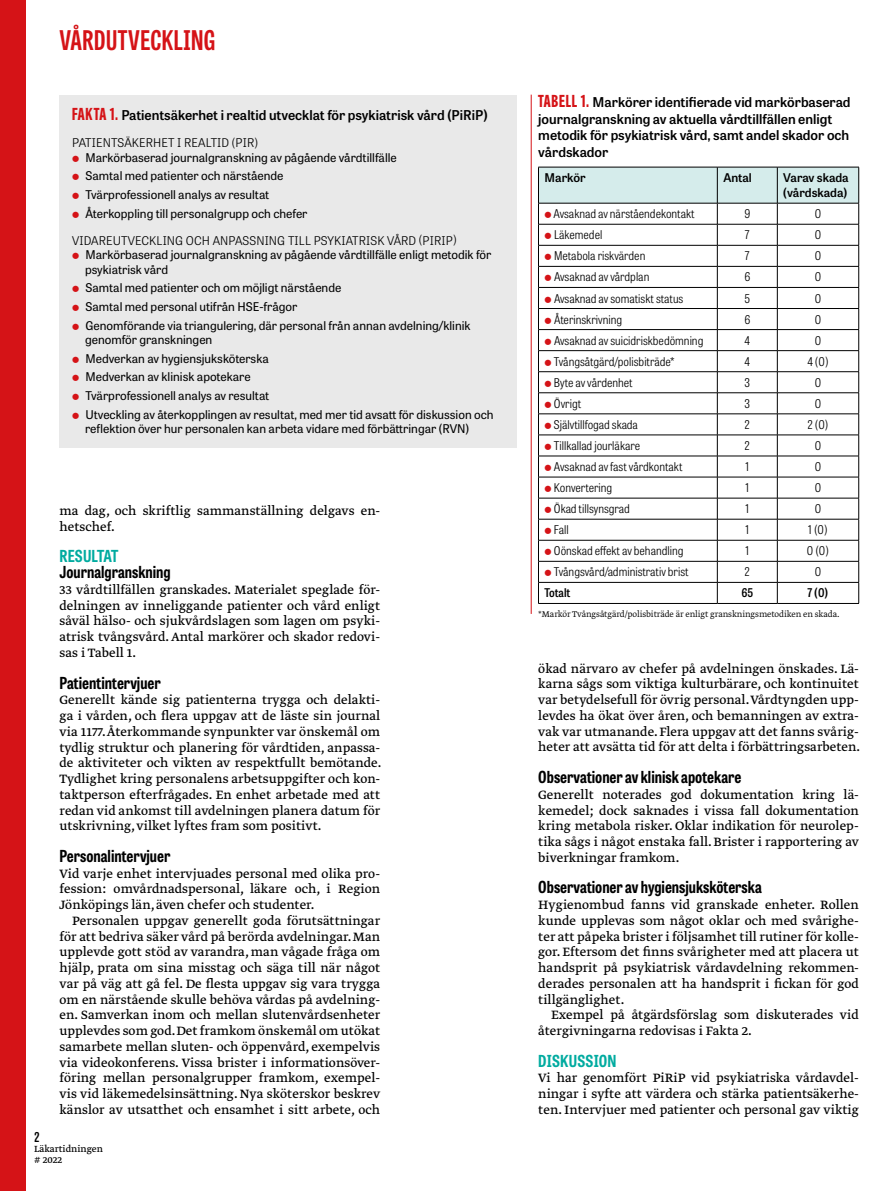
<style>
.page{position:relative;width:893px;height:1191px;background:#fff}
.page>*{position:absolute;margin:0;border:0;box-sizing:border-box;transform-origin:0 0}
.t1{font:700 27px "Tablet Gothic Compressed";letter-spacing:.02em;color:#d51317}
.t2{font:700 16.5px "Tablet Gothic Condensed";color:#000}
.t3{font:700 16.5px "Tablet Gothic Condensed";letter-spacing:.01em;color:#00aba0}
.t4{font:14.25px/15.8px "Greta Text Pro Regular Min";color:#000;text-align:justify}
.t5{font:600 13.5px/16.5px "Tablet Gothic";color:#000}
.t6{font:600 13.5px "Tablet Gothic Condensed";color:#000}
.t7{font:12px/18.6px "Tablet Gothic";color:#000}
.t8{font:300 semi-condensed 12px "Tablet Gothic";color:#000}
.t9{font:300 12px "Tablet Gothic";letter-spacing:.01em;color:#000}
.t10{font:600 12px/15px "Tablet Gothic";color:#000}
.t11{font:600 semi-condensed 12px "Tablet Gothic";color:#000}
.t12{font:10.5px/10.5px "Greta Text Pro";color:#000}
.t13{font:9.75px "Greta Text Pro Light Min";letter-spacing:-.01em;color:#000}
.s1{font-family:"Tablet Gothic Compressed";font-weight:800;font-size:16.5px;color:#d51317}
</style>
<div class="page">
<div style="left:0;top:0;width:26px;height:1191px;background:#d51317"></div>
<hr style="left:538px;top:603px;width:179px;height:1px;background:#000">
<hr style="left:717px;top:603px;width:60px;height:1px;background:#000">
<hr style="left:777px;top:603px;width:82px;height:1px;background:#000">
<hr style="left:531px;top:95px;width:1px;height:519px;background:#d51317">
<div style="left:60px;top:95px;width:457px;height:352px;background:#e9e9e9"></div>
<svg style="left:538px;top:167px;width:321px;height:436px"></svg>
<h1 class="t1" style="left:60px;top:22px;width:157px">VÅRDUTVECKLING</h1>
<p class="t5" style="left:72px;top:106px;width:417px"><span class="s1">FAKTA 1.</span> Patientsäkerhet i realtid utvecklat för psykiatrisk vård (PiRiP)</p>
<p class="t9" style="left:72px;top:135px;width:187px">PATIENTSÄKERHET I REALTID (PIR)</p>
<p class="t7" style="left:85px;top:147px;width:313px">Markörbaserad journalgranskning av pågående vårdtillfälle Samtal med patienter och närstående<br>Tvärprofessionell analys av resultat<br>Återkoppling till personalgrupp och chefer</p>
<p class="t9" style="left:72px;top:232px;width:386px">VIDAREUTVECKLING OCH ANPASSNING TILL PSYKIATRISK VÅRD (PIRIP)</p>
<p class="t7" style="left:85px;top:247px;width:408px;line-height:14.4px">Markörbaserad journalgranskning av pågående vårdtillfälle enligt metodik för psykiatrisk vård</p>
<p class="t7" style="left:85px;top:278px;width:387px">Samtal med patienter och om möjligt närstående<br>Samtal med personal utifrån HSE-frågor<br>Genomförande via triangulering, där personal från annan avdelning/klinik</p>
<p class="t7" style="left:85px;top:330px;width:410px">genomför granskningen<br>Medverkan av hygiensjuksköterska<br>Medverkan av klinisk apotekare<br>Tvärprofessionell analys av resultat<br>Utveckling av återkopplingen av resultat, med mer tid avsatt för diskussion och</p>
<p class="t7" style="left:85px;top:419px;width:386px">reflektion över hur personalen kan arbeta vidare med förbättringar (RVN)</p>
<p class="t4" style="left:60px;top:503px;width:322px">ma dag, och skriftlig sammanställning delgavs en&shy;hetschef.</p>
<p class="t3" style="left:60px;top:545px;width:60px">RESULTAT</p>
<p class="t2" style="left:60px;top:561px;width:113px">Journalgranskning</p>
<p class="t4" style="left:60px;top:582px;width:322px">33 vårdtillfällen granskades. Materialet speglade för&shy;delningen av inneliggande patienter och vård enligt såväl hälso- och sjukvårdslagen som lagen om psyki&shy;atrisk tvångsvård. Antal markörer och skador redovi&shy;sas i Tabell 1.</p>
<p class="t2" style="left:60px;top:671px;width:103px">Patientintervjuer</p>
<p class="t4" style="left:60px;top:692px;width:324px">Generellt kände sig patienterna trygga och delakti&shy;ga i vården, och flera uppgav att de läste sin journal via 1177. Återkommande synpunkter var önskemål om tydlig struktur och planering för vårdtiden, anpassa&shy;de aktiviteter och vikten av respektfullt bemötande.<br>Tydlighet kring personalens arbetsuppgifter och kon&shy;taktperson efterfrågades. En enhet arbetade med att redan vid ankomst till avdelningen planera datum för utskrivning, vilket lyftes fram som positivt.</p>
<p class="t2" style="left:60px;top:844px;width:112px">Personalintervjuer</p>
<p class="t4" style="left:60px;top:866px;width:322px">Vid varje enhet intervjuades personal med olika pro&shy;fession: omvårdnadspersonal, läkare och, i Region Jönköpings län, även chefer och studenter.</p>
<p class="t4" style="left:60px;top:913px;width:322px;text-indent:13px">Personalen uppgav generellt goda förutsättningar för att bedriva säker vård på berörda avdelningar. Man upplevde gott stöd av varandra, man vågade fråga om hjälp, prata om sina misstag och säga till när något var på väg att gå fel. De flesta uppgav sig vara trygga om en närstående skulle behöva vårdas på avdelning&shy;en. Samverkan inom och mellan slutenvårdsenheter upplevdes som god. Det framkom önskemål om utökat samarbete mellan sluten- och öppenvård, exempelvis via videokonferens. Vissa brister i informationsöver&shy;föring mellan personalgrupper framkom, exempel&shy;vis vid läkemedelsinsättning. Nya sköterskor beskrev känslor av utsatthet och ensamhet i sitt arbete, och</p>
<p class="t6" style="left:34px;top:1127px;width:7px">2</p>
<p class="t12" style="left:34px;top:1144px;width:70px">Läkartidningen # 2022</p>
<p class="t5" style="left:538px;top:93px;width:314px"><span class="s1">TABELL 1.</span> Markörer identifierade vid markörbaserad journalgranskning av aktuella vårdtillfällen enligt metodik för psykiatrisk vård, samt andel skador och vårdskador</p>
<p class="t10" style="left:544px;top:170px;width:43px">Markör</p>
<p class="t10" style="left:723px;top:170px;width:30px">Antal</p>
<p class="t10" style="left:783px;top:170px;width:67px">Varav skada (vårdskada)</p>
<p class="t8" style="left:554px;top:206px;width:143px">Avsaknad av närståendekontakt</p>
<p class="t8" style="left:744px;top:206px;width:7px">9</p>
<p class="t8" style="left:815px;top:206px;width:8px">0</p>
<p class="t8" style="left:554px;top:227px;width:50px">Läkemedel</p>
<p class="t8" style="left:745px;top:227px;width:6px">7</p>
<p class="t8" style="left:815px;top:227px;width:8px">0</p>
<p class="t8" style="left:554px;top:248px;width:93px">Metabola riskvärden</p>
<p class="t8" style="left:745px;top:248px;width:6px">7</p>
<p class="t8" style="left:815px;top:248px;width:8px">0</p>
<p class="t8" style="left:554px;top:269px;width:97px">Avsaknad av vårdplan</p>
<p class="t8" style="left:744px;top:269px;width:7px">6</p>
<p class="t8" style="left:815px;top:269px;width:8px">0</p>
<p class="t8" style="left:554px;top:290px;width:131px">Avsaknad av somatiskt status</p>
<p class="t8" style="left:744px;top:290px;width:7px">5</p>
<p class="t8" style="left:815px;top:290px;width:8px">0</p>
<p class="t8" style="left:554px;top:311px;width:70px">Återinskrivning</p>
<p class="t8" style="left:744px;top:311px;width:7px">6</p>
<p class="t8" style="left:815px;top:311px;width:8px">0</p>
<p class="t8" style="left:554px;top:332px;width:151px">Avsaknad av suicidriskbedömning</p>
<p class="t8" style="left:744px;top:332px;width:7px">4</p>
<p class="t8" style="left:815px;top:332px;width:8px">0</p>
<p class="t8" style="left:554px;top:353px;width:122px">Tvångsåtgärd/polisbiträde*</p>
<p class="t8" style="left:744px;top:353px;width:7px">4</p>
<p class="t8" style="left:807px;top:353px;width:23px">4 (0)</p>
<p class="t8" style="left:554px;top:374px;width:80px">Byte av vårdenhet</p>
<p class="t8" style="left:744px;top:374px;width:7px">3</p>
<p class="t8" style="left:815px;top:374px;width:8px">0</p>
<p class="t8" style="left:554px;top:395px;width:29px">Övrigt</p>
<p class="t8" style="left:744px;top:395px;width:7px">3</p>
<p class="t8" style="left:815px;top:395px;width:8px">0</p>
<p class="t8" style="left:554px;top:416px;width:86px">Självtillfogad skada</p>
<p class="t8" style="left:745px;top:416px;width:7px">2</p>
<p class="t8" style="left:807px;top:416px;width:22px">2 (0)</p>
<p class="t8" style="left:554px;top:437px;width:88px">Tillkallad jourläkare</p>
<p class="t8" style="left:745px;top:437px;width:7px">2</p>
<p class="t8" style="left:815px;top:437px;width:8px">0</p>
<p class="t8" style="left:554px;top:458px;width:130px">Avsaknad av fast vårdkontakt</p>
<p class="t8" style="left:745px;top:458px;width:5px">1</p>
<p class="t8" style="left:815px;top:458px;width:8px">0</p>
<p class="t8" style="left:554px;top:479px;width:60px">Konvertering</p>
<p class="t8" style="left:745px;top:479px;width:5px">1</p>
<p class="t8" style="left:815px;top:479px;width:8px">0</p>
<p class="t8" style="left:554px;top:501px;width:77px">Ökad tillsynsgrad</p>
<p class="t8" style="left:745px;top:501px;width:5px">1</p>
<p class="t8" style="left:815px;top:501px;width:8px">0</p>
<p class="t8" style="left:554px;top:522px;width:16px">Fall</p>
<p class="t8" style="left:745px;top:522px;width:5px">1</p>
<p class="t8" style="left:808px;top:522px;width:21px">1 (0)</p>
<p class="t8" style="left:554px;top:543px;width:131px">Oönskad effekt av behandling</p>
<p class="t8" style="left:745px;top:543px;width:5px">1</p>
<p class="t8" style="left:807px;top:543px;width:24px">0 (0)</p>
<p class="t8" style="left:554px;top:564px;width:136px">Tvångsvård/administrativ brist</p>
<p class="t8" style="left:744px;top:564px;width:7px">2</p>
<p class="t8" style="left:815px;top:564px;width:8px">0</p>
<p class="t11" style="left:544px;top:585px;width:28px">Totalt</p>
<p class="t11" style="left:741px;top:585px;width:13px">65</p>
<p class="t11" style="left:808px;top:585px;width:22px">7 (0)</p>
<p class="t13" style="left:538px;top:608px;width:303px">*Markör Tvångsåtgärd/polisbiträde är enligt granskningsmetodiken en skada.</p>
<p class="t4" style="left:538px;top:661px;width:324px">ökad närvaro av chefer på avdelningen önskades. Lä&shy;karna sågs som viktiga kulturbärare, och kontinuitet var betydelsefull för övrig personal. Vårdtyngden upp&shy;levdes ha ökat över åren, och bemanningen av extra&shy;vak var utmanande. Flera uppgav att det fanns svårig&shy;heter att avsätta tid för att delta i förbättringsarbeten.</p>
<p class="t2" style="left:538px;top:765px;width:205px">Observationer av klinisk apotekare</p>
<p class="t4" style="left:538px;top:787px;width:322px">Generellt noterades god dokumentation kring lä&shy;kemedel; dock saknades i vissa fall dokumentation kring metabola risker. Oklar indikation för neurolep&shy;tika sågs i något enstaka fall. Brister i rapportering av biverkningar framkom.</p>
<p class="t2" style="left:538px;top:876px;width:225px">Observationer av hygiensjuksköterska</p>
<p class="t4" style="left:538px;top:897px;width:322px">Hygienombud fanns vid granskade enheter. Rollen kunde upplevas som något oklar och med svårighe&shy;ter att påpeka brister i följsamhet till rutiner för kolle&shy;gor. Eftersom det finns svårigheter med att placera ut handsprit på psykiatrisk vårdavdelning rekommen&shy;derades personalen att ha handsprit i fickan för god tillgänglighet.</p>
<p class="t4" style="left:538px;top:1007px;width:322px;text-indent:13px">Exempel på åtgärdsförslag som diskuterades vid återgivningarna redovisas i Fakta 2.</p>
<p class="t3" style="left:538px;top:1049px;width:80px">DISKUSSION</p>
<p class="t4" style="left:538px;top:1070px;width:322px">Vi har genomfört PiRiP vid psykiatriska vårdavdel&shy;ningar i syfte att värdera och stärka patientsäkerhe&shy;ten. Intervjuer med patienter och personal gav viktig</p>
</div>
